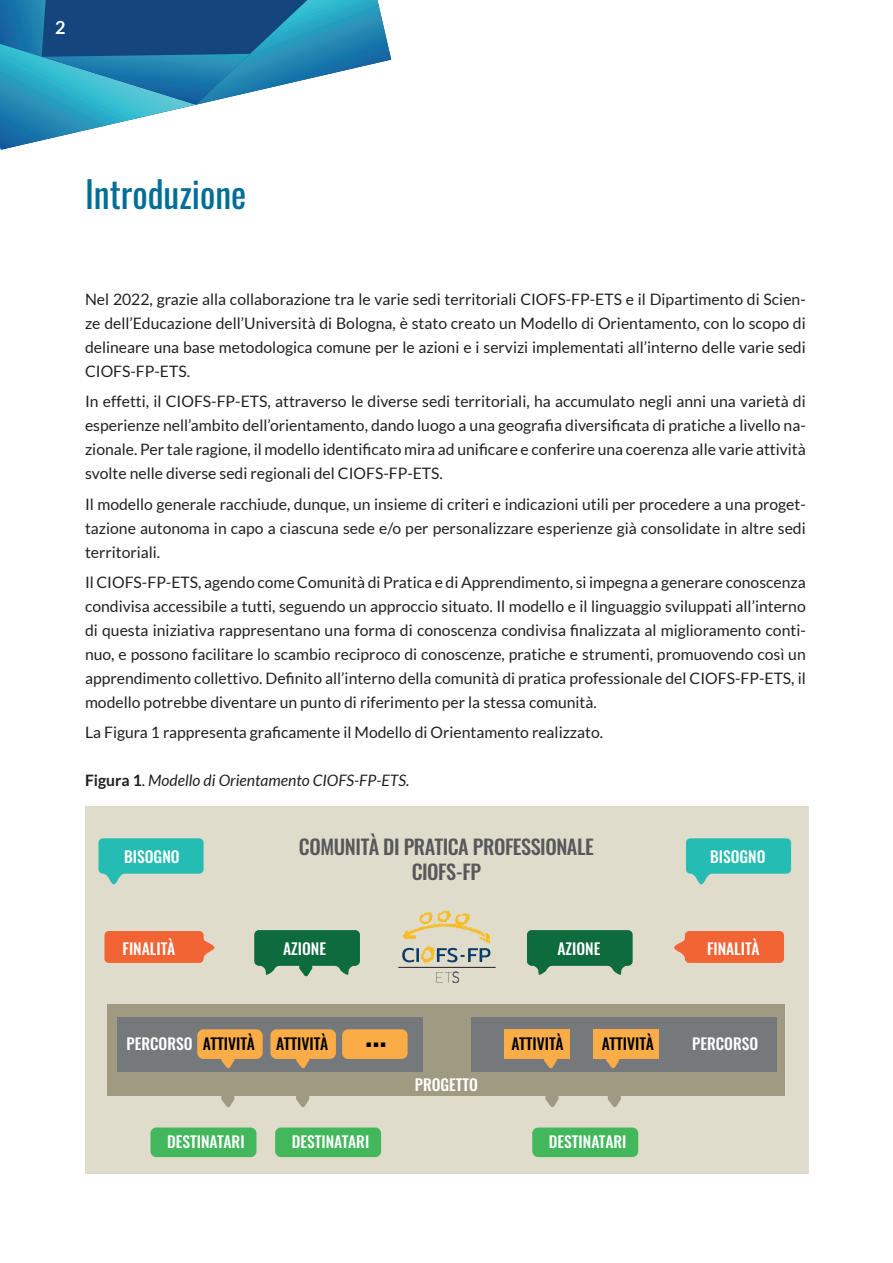
<style>
.page{position:relative;width:893px;height:1263px;background:#fff}
.page>*{position:absolute;margin:0;border:0;box-sizing:border-box;transform-origin:0 0}
.t1{font:36px "Oswald";color:#006e98}
.t2{font:500 32.7px "Oswald";color:#000001}
.t3{font:500 20.25px/24.3px "Oswald";letter-spacing:-.02em;color:#57585a;text-align:center}
.t4{font:700 18px "Lato";color:#fff}
.t5{font:15.75px/24px "Lato";color:#231f20;text-align:justify}
.t6{font:italic 15.75px "Lato";color:#231f20}
.t7{font:500 15.6px "Oswald";color:#fff}
.t8{font:500 15.6px "Oswald";color:#000001}
.s1{font-weight:700;font-style:normal}
.s2{font-style:normal}
</style>
<div class="page">
<svg style="left:0;top:0;width:391px;height:150px"></svg>
<div style="left:85px;top:806px;width:723px;height:368px;background:#e0dccb"></div>
<div style="left:107px;top:1004px;width:678px;height:92px;background:#a19a82"></div>
<div style="left:118px;top:1017px;width:305px;height:54px;background:#76797b"></div>
<div style="left:471px;top:1017px;width:306px;height:54px;background:#76797b"></div>
<svg style="left:98px;top:838px;width:106px;height:46px"></svg>
<svg style="left:527px;top:930px;width:106px;height:45px"></svg>
<svg style="left:104px;top:931px;width:110px;height:32px;background:#f06d3f"></svg>
<svg style="left:674px;top:931px;width:110px;height:32px;background:#f06d3f"></svg>
<svg style="left:686px;top:838px;width:105px;height:46px"></svg>
<svg style="left:254px;top:930px;width:106px;height:46px"></svg>
<div style="left:197px;top:1029px;width:66px;height:30px;background:#faad47;border-radius:6px"></div>
<div style="left:150px;top:1127px;width:106px;height:30px;background:#43b75c;border-radius:6px"></div>
<div style="left:270px;top:1029px;width:66px;height:30px;background:#faad47;border-radius:6px"></div>
<div style="left:342px;top:1029px;width:66px;height:30px;background:#faad47;border-radius:6px"></div>
<div style="left:504px;top:1029px;width:66px;height:30px;background:#faad47"></div>
<div style="left:593px;top:1029px;width:65px;height:30px;background:#faad47"></div>
<div style="left:275px;top:1127px;width:106px;height:30px;background:#43b75c;border-radius:6px"></div>
<div style="left:532px;top:1127px;width:106px;height:30px;background:#43b75c;border-radius:6px"></div>
<svg style="left:221px;top:1096px;width:14px;height:11px"></svg>
<svg style="left:296px;top:1096px;width:14px;height:11px"></svg>
<svg style="left:221px;top:1059px;width:14px;height:9px"></svg>
<svg style="left:296px;top:1059px;width:14px;height:9px"></svg>
<svg style="left:543px;top:1059px;width:14px;height:9px"></svg>
<svg style="left:606px;top:1059px;width:14px;height:9px"></svg>
<svg style="left:545px;top:1096px;width:14px;height:11px"></svg>
<svg style="left:607px;top:1096px;width:14px;height:11px"></svg>
<svg style="left:402px;top:910px;width:88px;height:53px"></svg>
<hr style="left:398px;top:967px;width:98px;height:1px;background:#231f20">
<svg style="left:436px;top:972px;width:23px;height:11px"></svg>
<p class="t4" style="left:55px;top:17px;width:12px">2</p>
<h1 class="t1" style="left:85px;top:162px;width:163px">Introduzione</h1>
<p class="t5" style="left:85px;top:287px;width:722px">Nel 2022, grazie alla collaborazione tra le varie sedi territoriali CIOFS-FP-ETS e il Dipartimento di Scien&shy;ze dell’Educazione dell’Università di Bologna, è stato creato un Modello di Orientamento, con lo scopo di delineare una base metodologica comune per le azioni e i servizi implementati all’interno delle varie sedi CIOFS-FP-ETS.</p>
<p class="t5" style="left:85px;top:389px;width:722px">In effetti, il CIOFS-FP-ETS, attraverso le diverse sedi territoriali, ha accumulato negli anni una varietà di esperienze nell’ambito dell’orientamento, dando luogo a una geografia diversificata di pratiche a livello na&shy;zionale. Per tale ragione, il modello identificato mira ad unificare e conferire una coerenza alle varie attività svolte nelle diverse sedi regionali del CIOFS-FP-ETS.</p>
<p class="t5" style="left:85px;top:492px;width:722px">Il modello generale racchiude, dunque, un insieme di criteri e indicazioni utili per procedere a una proget&shy;tazione autonoma in capo a ciascuna sede e/o per personalizzare esperienze già consolidate in altre sedi territoriali.</p>
<p class="t5" style="left:85px;top:570px;width:722px">Il CIOFS-FP-ETS, agendo come Comunità di Pratica e di Apprendimento, si impegna a generare conoscenza condivisa accessibile a tutti, seguendo un approccio situato. Il modello e il linguaggio sviluppati all’interno di questa iniziativa rappresentano una forma di conoscenza condivisa finalizzata al miglioramento conti&shy;nuo, e possono facilitare lo scambio reciproco di conoscenze, pratiche e strumenti, promuovendo così un apprendimento collettivo. Definito all’interno della comunità di pratica professionale del CIOFS-FP-ETS, il modello potrebbe diventare un punto di riferimento per la stessa comunità.</p>
<p class="t5" style="left:85px;top:721px;width:520px">La Figura 1 rappresenta graficamente il Modello di Orientamento realizzato.</p>
<p class="t6" style="left:85px;top:772px;width:326px"><span class="s1">Figura 1</span><span class="s2">.</span> Modello di Orientamento CIOFS-FP-ETS.</p>
<p class="t7" style="left:124px;top:842px;width:57px">BISOGNO</p>
<p class="t3" style="left:299px;top:833px;width:296px">COMUNITÀ DI PRATICA PROFESSIONALE<br>CIOFS-FP</p>
<p class="t7" style="left:710px;top:842px;width:57px">BISOGNO</p>
<p class="t7" style="left:123px;top:934px;width:54px">FINALITÀ</p>
<p class="t7" style="left:283px;top:934px;width:44px">AZIONE</p>
<p class="t7" style="left:557px;top:934px;width:44px">AZIONE</p>
<p class="t7" style="left:707px;top:934px;width:54px">FINALITÀ</p>
<p class="t8" style="left:203px;top:1030px;width:54px">ATTIVITÀ</p>
<p class="t7" style="left:127px;top:1030px;width:67px">PERCORSO</p>
<p class="t8" style="left:276px;top:1030px;width:54px">ATTIVITÀ</p>
<h2 class="t2" style="left:365px;top:1004px;width:23px">...</h2>
<p class="t8" style="left:511px;top:1030px;width:54px">ATTIVITÀ</p>
<p class="t8" style="left:602px;top:1030px;width:54px">ATTIVITÀ</p>
<p class="t7" style="left:692px;top:1030px;width:67px">PERCORSO</p>
<p class="t7" style="left:415px;top:1070px;width:65px">PROGETTO</p>
<p class="t7" style="left:167px;top:1128px;width:79px">DESTINATARI</p>
<p class="t7" style="left:292px;top:1128px;width:79px">DESTINATARI</p>
<p class="t7" style="left:549px;top:1128px;width:79px">DESTINATARI</p>
</div>
